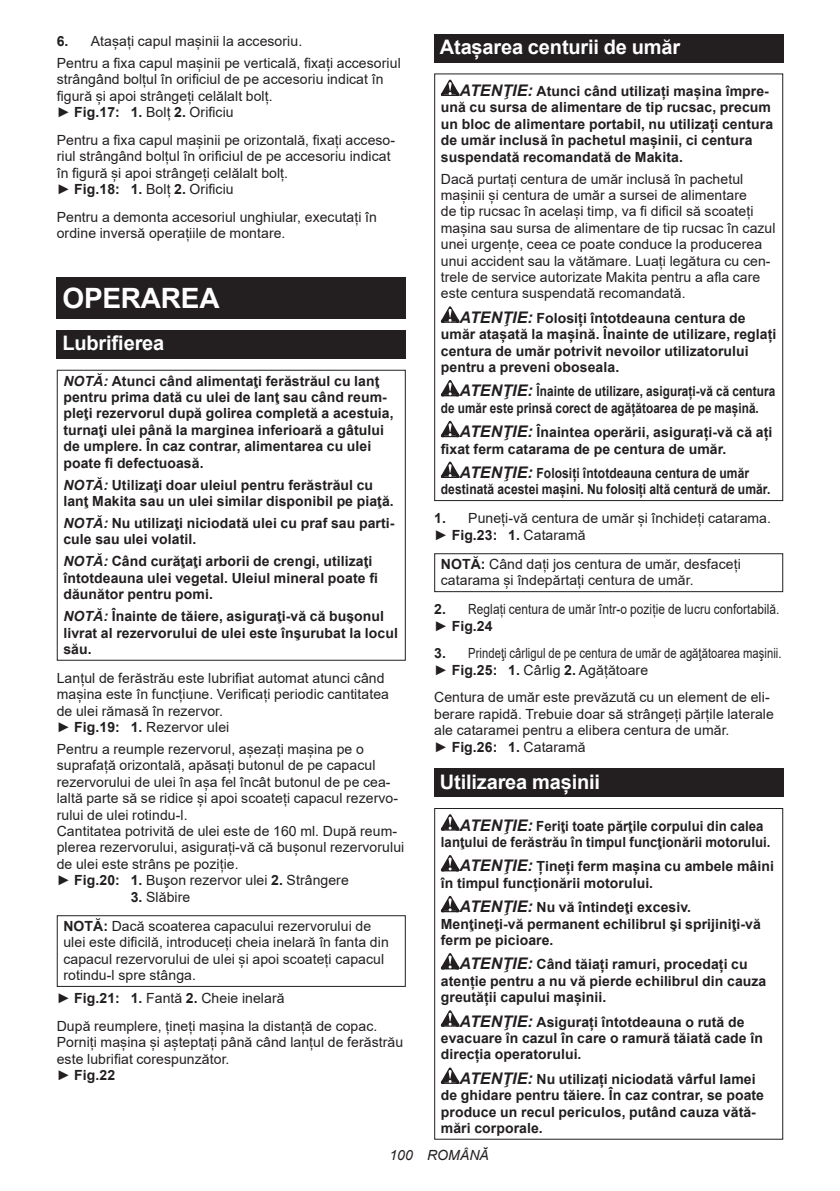
<style>
.page{position:relative;width:840px;height:1191px;background:#fff}
.page>*{position:absolute;margin:0;border:0;box-sizing:border-box;transform-origin:0 0}
.t1{font:700 28px "Arial";letter-spacing:-.01em;color:#fff}
.t2{font:700 20px "Arial";letter-spacing:-.01em;color:#fff}
.t3{font:14px/16.4px "Arial";letter-spacing:.005em;color:#231f20}
.t4{font:700 14px/16.4px "Arial";letter-spacing:.005em;color:#231f20}
.t5{font:700 14px/16.4px "Arial";letter-spacing:.005em;color:#231f20;scale:.84 1}
.t6{font:700 14px/16.4px "Arial";letter-spacing:.005em;color:#231f20;text-align:center;scale:.86 1}
.t7{font:700 14px/16.4px "Arial";letter-spacing:.005em;color:#231f20;scale:.94 1}
.t8{font:14px/16.4px "Arial";letter-spacing:.005em;color:#231f20;scale:.8 1}
.t9{font:14px/16.4px "Arial";letter-spacing:.005em;color:#231f20;scale:.85 1}
.t10{font:italic 14px "Arial";letter-spacing:.005em;color:#231f20}
.s1{font-weight:700}
.s2{font-style:italic}
.s3{font-style:italic;font-size:16px}
</style>
<div class="page">
<div style="left:57px;top:278px;width:348px;height:41px;background:#231f20"></div>
<div style="left:57px;top:330px;width:348px;height:29px;background:#231f20"></div>
<div style="left:57px;top:370px;width:348px;height:291px;border:1px solid #231f20"></div>
<div style="left:57px;top:915px;width:348px;height:72px;border:1px solid #231f20"></div>
<div style="left:434px;top:34px;width:348px;height:29px;background:#231f20"></div>
<svg style="left:440px;top:80px;width:19px;height:16px"></svg>
<svg style="left:440px;top:306px;width:19px;height:17px"></svg>
<svg style="left:440px;top:380px;width:19px;height:16px"></svg>
<svg style="left:440px;top:421px;width:19px;height:16px"></svg>
<svg style="left:440px;top:461px;width:19px;height:17px"></svg>
<div style="left:434px;top:73px;width:348px;height:428px;border:1px solid #231f20"></div>
<div style="left:434px;top:553px;width:348px;height:39px;border:1px solid #231f20"></div>
<div style="left:434px;top:768px;width:348px;height:29px;background:#231f20"></div>
<svg style="left:440px;top:814px;width:19px;height:16px"></svg>
<svg style="left:440px;top:855px;width:19px;height:16px"></svg>
<svg style="left:440px;top:896px;width:19px;height:16px"></svg>
<svg style="left:440px;top:953px;width:19px;height:16px"></svg>
<svg style="left:440px;top:1010px;width:19px;height:16px"></svg>
<svg style="left:440px;top:1067px;width:19px;height:16px"></svg>
<div style="left:434px;top:808px;width:348px;height:331px;border:1px solid #231f20"></div>
<p class="t3" style="left:57px;top:30px;width:345px;line-height:22px"><span class="s1">6.</span> Atașați capul mașinii la accesoriu.<br>Pentru a fixa capul mașinii pe verticală, fixați accesoriul</p>
<p class="t3" style="left:57px;top:71px;width:328px">strângând bolțul în orificiul de pe accesoriu indicat în figură și apoi strângeți celălalt bolț.<br>► <span class="s1">Fig.17: 1.</span> Bolț <span class="s1">2.</span> Orificiu</p>
<p class="t3" style="left:57px;top:132px;width:340px">Pentru a fixa capul mașinii pe orizontală, fixați acceso&shy;riul strângând bolțul în orificiul de pe accesoriu indicat în figură și apoi strângeți celălalt bolț.<br>► <span class="s1">Fig.18: 1.</span> Bolț <span class="s1">2.</span> Orificiu</p>
<p class="t3" style="left:57px;top:209px;width:321px">Pentru a demonta accesoriul unghiular, executați în ordine inversă operațiile de montare.</p>
<h1 class="t1" style="left:62px;top:278px;width:159px">OPERAREA</h1>
<h2 class="t2" style="left:62px;top:329px;width:103px">Lubrifierea</h2>
<p class="t4" style="left:63px;top:372px;width:331px"><span class="s2">NOTĂ:</span> Atunci când alimentaţi ferăstrăul cu lanţ pentru prima dată cu ulei de lanţ sau când reum&shy;pleţi rezervorul după golirea completă a acestuia, turnaţi ulei până la marginea inferioară a gâtului de umplere. În caz contrar, alimentarea cu ulei poate fi defectuoasă.</p>
<p class="t4" style="left:63px;top:476px;width:331px"><span class="s2">NOTĂ:</span> Utilizaţi doar uleiul pentru ferăstrăul cu lanţ Makita sau un ulei similar disponibil pe piaţă.</p>
<p class="t4" style="left:63px;top:515px;width:332px"><span class="s2">NOTĂ:</span> Nu utilizaţi niciodată ulei cu praf sau parti&shy;cule sau ulei volatil.</p>
<p class="t4" style="left:63px;top:553px;width:316px"><span class="s2">NOTĂ:</span> Când curăţaţi arborii de crengi, utilizaţi întotdeauna ulei vegetal. Uleiul mineral poate fi dăunător pentru pomi.</p>
<p class="t4" style="left:63px;top:608px;width:336px"><span class="s2">NOTĂ:</span> Înainte de tăiere, asiguraţi-vă că buşonul livrat al rezervorului de ulei este înşurubat la locul său.</p>
<p class="t3" style="left:57px;top:669px;width:333px">Lanțul de ferăstrău este lubrifiat automat atunci când mașina este în funcțiune. Verificați periodic cantitatea de ulei rămasă în rezervor.<br>► <span class="s1">Fig.19: 1.</span> Rezervor ulei</p>
<p class="t3" style="left:57px;top:741px;width:349px">Pentru a reumple rezervorul, așezați mașina pe o suprafață orizontală, apăsați butonul de pe capacul rezervorului de ulei în așa fel încât butonul de pe cea&shy;laltă parte să se ridice și apoi scoateți capacul rezervo&shy;rului de ulei rotindu-l.<br>Cantitatea potrivită de ulei este de 160 ml. După reum&shy;plerea rezervorului, asigurați-vă că bușonul rezervorului de ulei este strâns pe poziție.<br>► <span class="s1">Fig.20: 1.</span> Buşon rezervor ulei <span class="s1">2.</span> Strângere</p>
<p class="t3" style="left:63px;top:881px;width:309px;line-height:29.6px;text-indent:67px"><span class="s1">3.</span> Slăbire<br><span class="s1">NOTĂ:</span> Dacă scoaterea capacului rezervorului de</p>
<p class="t3" style="left:63px;top:934px;width:327px">ulei este dificilă, introduceți cheia inelară în fanta din capacul rezervorului de ulei și apoi scoateți capacul rotindu-l spre stânga.</p>
<p class="t3" style="left:57px;top:984px;width:322px;line-height:27.8px">► <span class="s1">Fig.21: 1.</span> Fantă <span class="s1">2.</span> Cheie inelară<br>După reumplere, țineți mașina la distanță de copac.</p>
<p class="t3" style="left:57px;top:1034px;width:348px">Porniți mașina și așteptați până când lanțul de ferăstrău este lubrifiat corespunzător.<br>► <span class="s1">Fig.22</span></p>
<h2 class="t2" style="left:439px;top:33px;width:242px">Atașarea centurii de umăr</h2>
<p class="t4" style="left:440px;top:83px;width:333px;text-indent:19px"><span class="s3">ATENŢIE:</span> Atunci când utilizați mașina împre&shy;ună cu sursa de alimentare de tip rucsac, precum un bloc de alimentare portabil, nu utilizați centura de umăr inclusă în pachetul mașinii, ci centura suspendată recomandată de Makita.</p>
<p class="t3" style="left:440px;top:170px;width:336px">Dacă purtați centura de umăr inclusă în pachetul mașinii și centura de umăr a sursei de alimentare<br>de tip rucsac în același timp, va fi dificil să scoateți mașina sau sursa de alimentare de tip rucsac în cazul unei urgențe, ceea ce poate conduce la producerea unui accident sau la vătămare. Luați legătura cu cen&shy;trele de service autorizate Makita pentru a afla care este centura suspendată recomandată.</p>
<p class="t4" style="left:440px;top:310px;width:337px;text-indent:19px"><span class="s3">ATENŢIE:</span> Folosiți întotdeauna centura de umăr atașată la mașină. Înainte de utilizare, reglați centura de umăr potrivit nevoilor utilizatorului pentru a preveni oboseala.</p>
<p class="t5" style="left:440px;top:383px;width:399px;text-indent:19px"><span class="s3">ATENŢIE:</span> Înainte de utilizare, asigurați-vă că centura de umăr este prinsă corect de agățătoarea de pe mașină.</p>
<p class="t4" style="left:440px;top:424px;width:333px;text-indent:19px"><span class="s3">ATENŢIE:</span> Înaintea operării, asigurați-vă că ați fixat ferm catarama de pe centura de umăr.</p>
<p class="t6" style="left:440px;top:465px;width:384px"><span class="s3">ATENŢIE:</span> Folosiți întotdeauna centura de umăr destinată acestei mașini. Nu folosiți altă centură de umăr.</p>
<p class="t3" style="left:434px;top:510px;width:338px"><span class="s1">1.</span> Puneți-vă centura de umăr și închideți catarama. ► <span class="s1">Fig.23: 1.</span> Cataramă</p>
<p class="t3" style="left:440px;top:556px;width:301px"><span class="s1">NOTĂ:</span> Când dați jos centura de umăr, desfaceți catarama și îndepărtați centura de umăr.</p>
<p class="t9" style="left:434px;top:601px;width:407px"><span class="s1">2.</span> Reglați centura de umăr într-o poziție de lucru confortabilă. ► <span class="s1">Fig.24</span></p>
<p class="t8" style="left:434px;top:645px;width:435px"><span class="s1">3.</span> Prindeţi cârligul de pe centura de umăr de agăţătoarea maşinii. ► <span class="s1">Fig.25: 1.</span> Cârlig <span class="s1">2.</span> Agățătoare</p>
<p class="t3" style="left:434px;top:689px;width:341px">Centura de umăr este prevăzută cu un element de eli&shy;berare rapidă. Trebuie doar să strângeți părțile laterale ale cataramei pentru a elibera centura de umăr.<br>► <span class="s1">Fig.26: 1.</span> Cataramă</p>
<h2 class="t2" style="left:439px;top:767px;width:162px">Utilizarea mașinii</h2>
<p class="t7" style="left:440px;top:817px;width:352px;text-indent:19px"><span class="s3">ATENŢIE:</span> Feriţi toate părţile corpului din calea lanţului de ferăstrău în timpul funcţionării motorului.</p>
<p class="t4" style="left:440px;top:858px;width:334px;text-indent:19px"><span class="s3">ATENŢIE:</span> Țineți ferm mașina cu ambele mâini în timpul funcționării motorului.</p>
<p class="t4" style="left:440px;top:899px;width:321px;text-indent:19px"><span class="s3">ATENŢIE:</span> Nu vă întindeţi excesiv.<br>Menţineţi-vă permanent echilibrul şi sprijiniţi-vă ferm pe picioare.</p>
<p class="t4" style="left:440px;top:956px;width:327px;text-indent:19px"><span class="s3">ATENŢIE:</span> Când tăiați ramuri, procedați cu atenție pentru a nu vă pierde echilibrul din cauza greutății capului mașinii.</p>
<p class="t4" style="left:440px;top:1013px;width:323px;text-indent:19px"><span class="s3">ATENŢIE:</span> Asigurați întotdeauna o rută de evacuare în cazul în care o ramură tăiată cade în direcția operatorului.</p>
<p class="t4" style="left:440px;top:1071px;width:324px;text-indent:19px"><span class="s3">ATENŢIE:</span> Nu utilizați niciodată vârful lamei de ghidare pentru tăiere. În caz contrar, se poate produce un recul periculos, putând cauza vătă&shy;mări corporale.</p>
<p class="t10" style="left:389px;top:1146px;width:101px">100 ROMÂNĂ</p>
</div>
